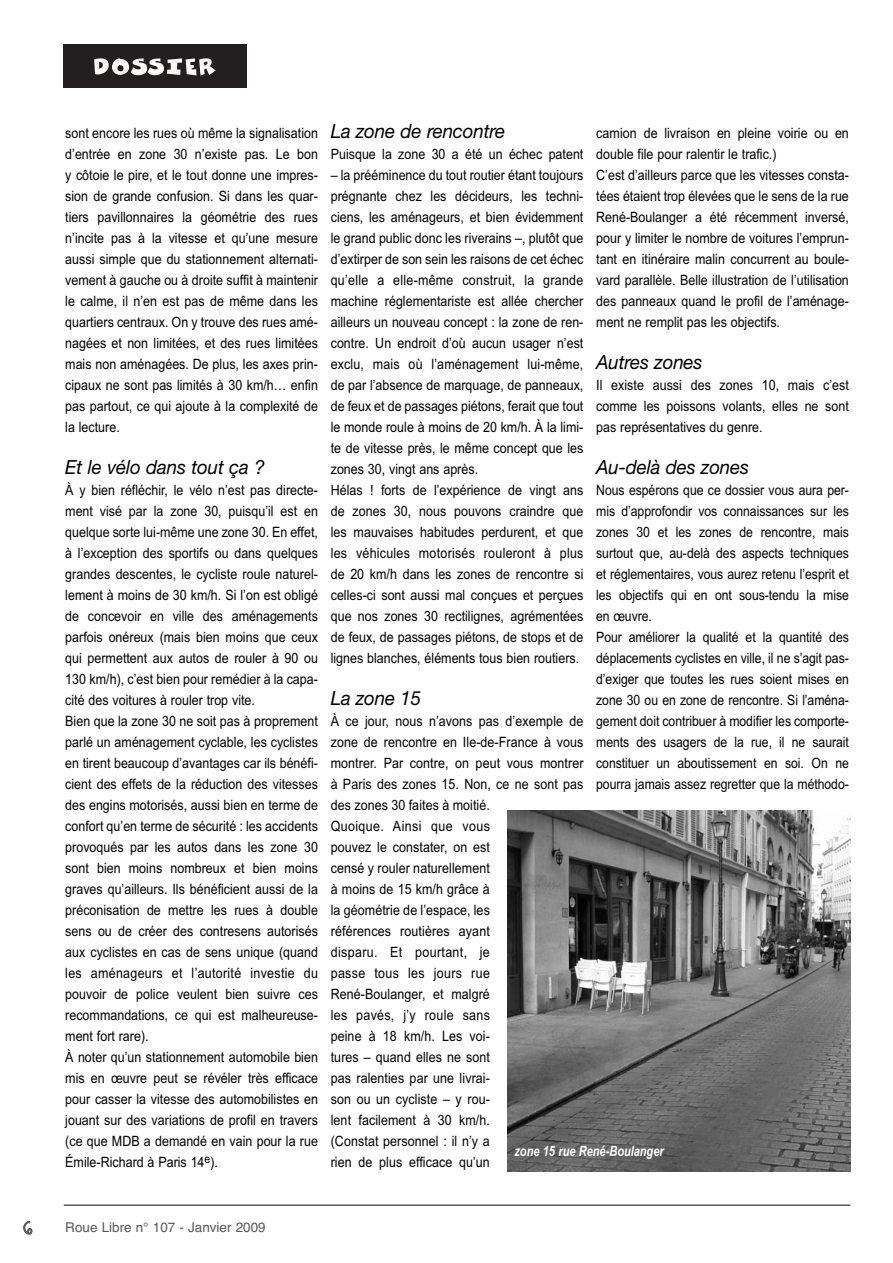
<style>
.page{position:relative;width:893px;height:1263px;background:#fff}
.page>*{position:absolute;margin:0;border:0;box-sizing:border-box;transform-origin:0 0}
.t1{font:italic 19.5px "Helvetica Neue";letter-spacing:-.01em;color:#000;scale:.96 1}
.t2{font:18px "Andrew Script";color:#595959}
.t3{font:14.25px/21px "Arial Narrow";color:#000;scale:1.07 1}
.t4{font:14.25px/21px "Arial Narrow";color:#000;scale:1.05 1}
.t5{font:italic 700 14.25px "Arial Narrow";color:#fff;scale:.94 1}
.t6{font:13.5px "Helvetica";color:#595959}
</style>
<div class="page">
<hr style="left:64px;top:1204px;width:786px;height:2px;background:#595959">
<div style="left:64px;top:44px;width:182px;height:44px;background:#231f20"></div>
<svg style="left:94px;top:58px;width:122px;height:18px"></svg>
<img style="left:508px;top:810px;width:342px;height:361px">
<p class="t2" style="left:23px;top:1217px;width:11px">6</p>
<p class="t3" style="left:65px;top:123px;width:238px;text-align:justify">sont encore les rues où même la signalisation d’entrée en zone 30 n’existe pas. Le bon y côtoie le pire, et le tout donne une impres&shy;sion de grande confusion. Si dans les quar&shy;tiers pavillonnaires la géométrie des rues n’incite pas à la vitesse et qu’une mesure aussi simple que du stationnement alternati&shy;vement à gauche ou à droite suffit à maintenir le calme, il n’en est pas de même dans les quartiers centraux. On y trouve des rues amé&shy;nagées et non limitées, et des rues limitées mais non aménagées. De plus, les axes prin&shy;cipaux ne sont pas limités à 30 km/h… enfin pas partout, ce qui ajoute à la complexité de la lecture.</p>
<h1 class="t1" style="left:65px;top:455px;width:209px">Et le vélo dans tout ça ?</h1>
<p class="t3" style="left:65px;top:480px;width:238px">À y bien réfléchir, le vélo n’est pas directe&shy;ment visé par la zone 30, puisqu’il est en quelque sorte lui-même une zone 30. En effet, à l’exception des sportifs ou dans quelques grandes descentes, le cycliste roule naturel - lement à moins de 30 km/h. Si l’on est obligé de concevoir en ville des aménagements parfois onéreux (mais bien moins que ceux qui permettent aux autos de rouler à 90 ou 130 km/h), c’est bien pour remédier à la capa&shy;cité des voitures à rouler trop vite.<br>Bien que la zone 30 ne soit pas à proprement parlé un aménagement cyclable, les cyclistes en tirent beaucoup d’avantages car ils bénéfi&shy;cient des effets de la réduction des vitesses des engins motorisés, aussi bien en terme de confort qu’en terme de sécurité : les accidents provoqués par les autos dans les zone 30 sont bien moins nombreux et bien moins graves qu’ailleurs. Ils bénéficient aussi de la préconisation de mettre les rues à double sens ou de créer des contresens autorisés aux cyclistes en cas de sens unique (quand les aménageurs et l’autorité investie du pouvoir de police veulent bien suivre ces recommandations, ce qui est malheureuse&shy;ment fort rare).<br>À noter qu’un stationnement automobile bien mis en œuvre peut se révéler très efficace pour casser la vitesse des automobilistes en jouant sur des variations de profil en travers (ce que MDB a demandé en vain pour la rue Émile-Richard à Paris 14<sup>e</sup>).</p>
<h1 class="t1" style="left:331px;top:119px;width:183px">La zone de rencontre</h1>
<p class="t3" style="left:331px;top:144px;width:238px">Puisque la zone 30 a été un échec patent</p>
<p class="t3" style="left:331px;top:165px;width:238px">– la prééminence du tout routier étant toujours prégnante chez les décideurs, les techni&shy;ciens, les aménageurs, et bien évidemment le grand public donc les riverains –, plutôt que d’extirper de son sein les raisons de cet échec qu’elle a elle-même construit, la grande machine réglementariste est allée chercher ailleurs un nouveau concept : la zone de ren&shy;contre. Un endroit d’où aucun usager n’est exclu, mais où l’aménagement lui-même, de par l’absence de marquage, de panneaux, de feux et de passages piétons, ferait que tout le monde roule à moins de 20 km/h. À la limi&shy;te de vitesse près, le même concept que les zones 30, vingt ans après.<br>Hélas ! forts de l’expérience de vingt ans de zones 30, nous pouvons craindre que les mauvaises habitudes perdurent, et que les véhicules motorisés rouleront à plus de 20 km/h dans les zones de rencontre si celles-ci sont aussi mal conçues et perçues que nos zones 30 rectilignes, agrémentées de feux, de passages piétons, de stops et de lignes blanches, éléments tous bien routiers.</p>
<h1 class="t1" style="left:331px;top:686px;width:96px">La zone 15</h1>
<p class="t3" style="left:331px;top:711px;width:238px">À ce jour, nous n’avons pas d’exemple de zone de rencontre en Ile-de-France à vous montrer. Par contre, on peut vous montrer à Paris des zones 15. Non, ce ne sont pas des zones 30 faites à moitié.<br>Quoique. Ainsi que vous<br>pouvez le constater, on est<br>censé y rouler naturellement<br>à moins de 15 km/h grâce à<br>la géométrie de l’espace, les<br>références routières ayant<br>disparu. Et pourtant, je<br>passe tous les jours rue<br>René-Boulanger, et malgré<br>les pavés, j’y roule sans<br>peine à 18 km/h. Les voi-<br>tures – quand elles ne sont<br>pas ralenties par une livrai-<br>son ou un cycliste – y rou-<br>lent facilement à 30 km/h.<br>(Constat personnel : il n’y a<br>rien de plus efficace qu’un</p>
<p class="t3" style="left:596px;top:123px;width:238px">camion de livraison en pleine voirie ou en double file pour ralentir le trafic.)<br>C’est d’ailleurs parce que les vitesses consta&shy;tées étaient trop élevées que le sens de la rue René-Boulanger a été récemment inversé, pour y limiter le nombre de voitures l’emprun&shy;tant en itinéraire malin concurrent au boule&shy;vard parallèle. Belle illustration de l’utilisation des panneaux quand le profil de l’aménage&shy;ment ne remplit pas les objectifs.</p>
<h1 class="t1" style="left:596px;top:350px;width:112px">Autres zones</h1>
<p class="t3" style="left:596px;top:375px;width:238px;text-align:justify">Il existe aussi des zones 10, mais c’est comme les poissons volants, elles ne sont pas représentatives du genre.</p>
<h1 class="t1" style="left:596px;top:455px;width:161px">Au-delà des zones</h1>
<p class="t4" style="left:596px;top:480px;width:242px">Nous espérons que ce dossier vous aura per&shy;mis d’approfondir vos connaissances sur les zones 30 et les zones de rencontre, mais surtout que, au-delà des aspects techniques et réglementaires, vous aurez retenu l’esprit et les objectifs qui en ont sous-tendu la mise en œuvre.<br>Pour améliorer la qualité et la quantité des déplacements cyclistes en ville, il ne s’agit pas&shy;d’exiger que toutes les rues soient mises en zone 30 ou en zone de rencontre. Si l’aména&shy;gement doit contribuer à modifier les comporte&shy;ments des usagers de la rue, il ne saurait constituer un aboutissement en soi. On ne pourra jamais assez regretter que la méthodo-</p>
<p class="t5" style="left:514px;top:1143px;width:160px">zone 15 rue René-Boulanger</p>
<p class="t6" style="left:65px;top:1219px;width:202px">Roue Libre n° 107 - Janvier 2009</p>
</div>
